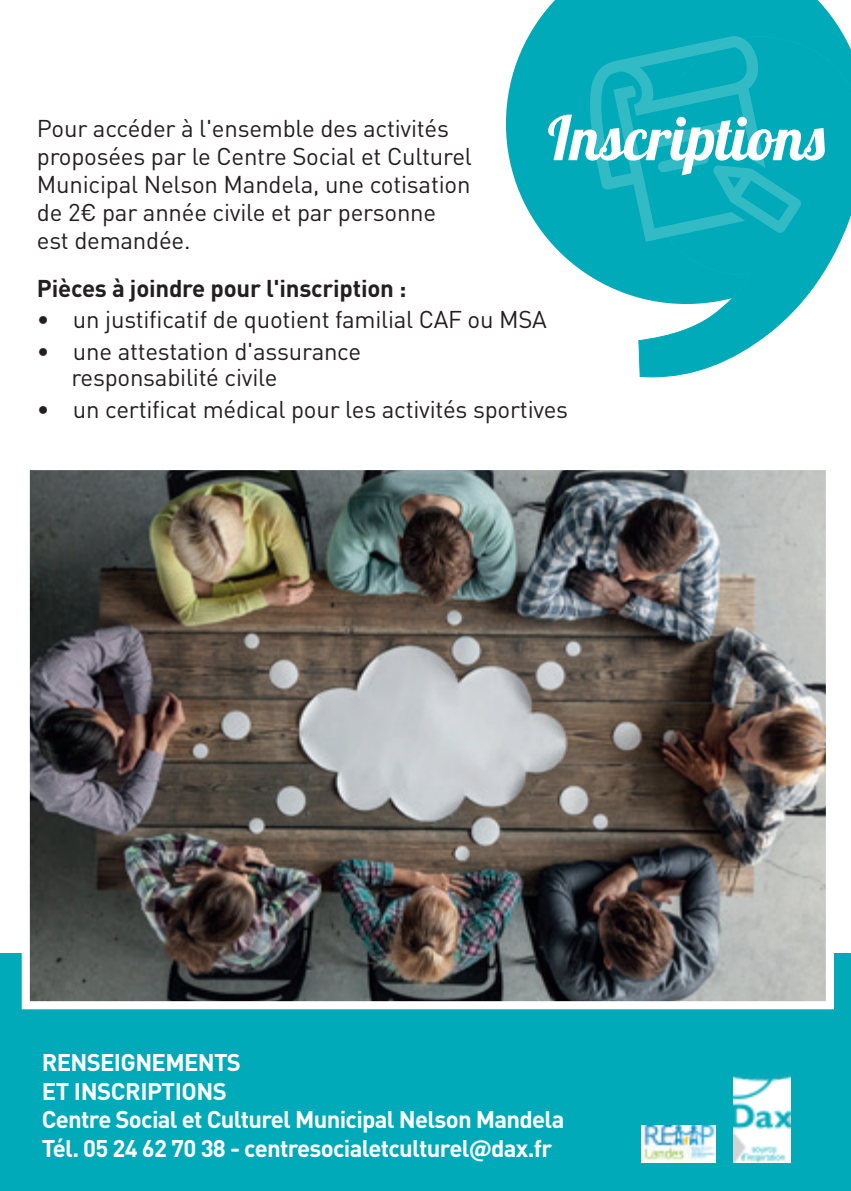
<style>
.page{position:relative;width:851px;height:1191px;background:#fff}
.page>*{position:absolute;margin:0;border:0;box-sizing:border-box;transform-origin:0 0}
.t1{font:60.8px "Lobster 1.4";color:#fff}
.t2{font:24px/28px "DINOT";letter-spacing:-.01em;color:#231f20}
.t3{font:700 24px "DINOT";letter-spacing:-.01em;color:#231f20}
.t4{font:700 23.8px/28.6px "DINOT";letter-spacing:-.03em;color:#fff}
</style>
<div class="page">
<div style="left:0;top:953px;width:850px;height:238px;background:#00aab8"></div>
<img style="left:31px;top:471px;width:793px;height:529px">
<div style="left:22px;top:462px;width:811px;height:547px;border:8px solid #fff"></div>
<img style="left:733px;top:1073px;width:57px;height:89px">
<svg style="left:506px;top:0;width:338px;height:298px;fill:#00aab8"></svg>
<svg style="left:638px;top:36px;width:212px;height:341px;fill:#00aab8"></svg>
<svg style="left:582px;top:36px;width:219px;height:206px;background:#0eaebb"></svg>
<img style="left:642px;top:1125px;width:73px;height:37px">
<h1 class="t1" style="left:547px;top:99px;width:278px">Inscriptions</h1>
<p class="t2" style="left:37px;top:113px;width:436px">Pour accéder à l'ensemble des activités proposées par le Centre Social et Culturel Municipal Nelson Mandela, une cotisation de 2€ par année civile et par personne est demandée.</p>
<p class="t3" style="left:37px;top:272px;width:371px">Pièces à joindre pour l'inscription :</p>
<p class="t2" style="left:37px;top:305px;width:511px">• un justificatif de quotient familial CAF ou MSA</p>
<p class="t2" style="left:71px;top:338px;width:291px;line-height:26px;text-indent:-34px">• une attestation d'assurance responsabilité civile</p>
<p class="t2" style="left:37px;top:395px;width:532px">• un certificat médical pour les activités sportives</p>
<p class="t4" style="left:42px;top:1047px;width:524px">RENSEIGNEMENTS<br>ET INSCRIPTIONS<br>Centre Social et Culturel Municipal Nelson Mandela Tél. 05 24 62 70 38 - centresocialetculturel@dax.fr</p>
</div>
